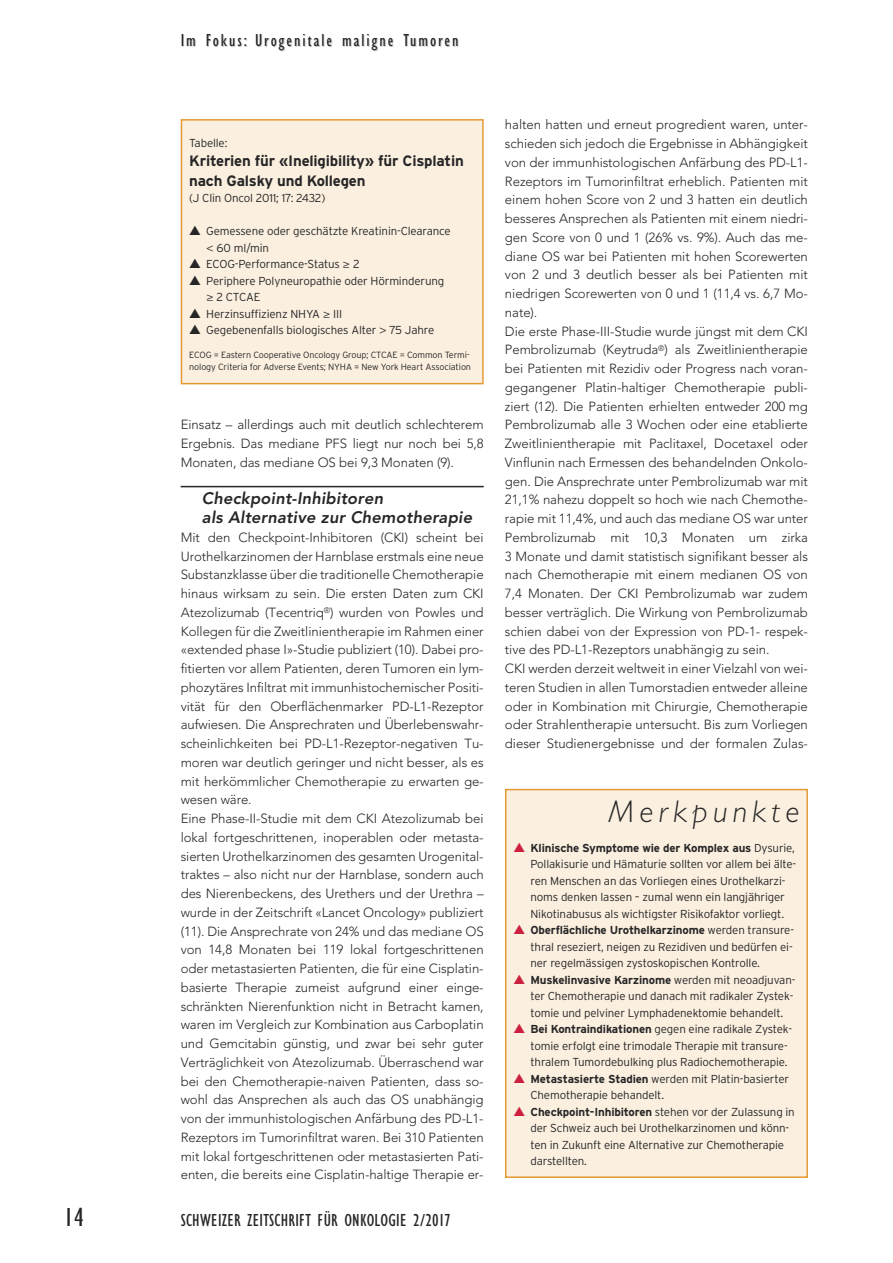
<style>
.page{position:relative;width:893px;height:1263px;background:#fff}
.page>*{position:absolute;margin:0;border:0;box-sizing:border-box;transform-origin:0 0}
.t1{font:italic 300 31.5px "Gill Sans";letter-spacing:.165em;color:#272627}
.t2{font:condensed 27px "Gill Sans";color:#272627}
.t3{font:condensed 18px "Gill Sans";letter-spacing:.015em;color:#272627}
.t4{font:condensed 18px "Gill Sans";letter-spacing:.11em;color:#272627}
.t5{font:italic 800 16.5px/18.8px "Avenir";letter-spacing:.01em;color:#272627}
.t6{font:700 15px/19.5px "Interstate";letter-spacing:-.015em;color:#272627}
.t7{font:300 13.2px/18.8px "Avenir";letter-spacing:-.005em;color:#272627}
.t8{font:300 11.55px/16.5px "Interstate";letter-spacing:-.015em;color:#272627}
.t9{font:300 9px/12px "Interstate";letter-spacing:-.015em;color:#272627}
.s1{font-family:"Avenir";font-weight:400}
.s2{color:#cc203f}
.s3{font-weight:700}
</style>
<div class="page">
<hr style="left:181px;top:486px;width:303px;height:1px;background:#272627">
<div style="left:506px;top:790px;width:300px;height:386px;background:#fbf0e0"></div>
<div style="left:505px;top:789px;width:303px;height:389px;border:2px solid #e39a33"></div>
<div style="left:182px;top:121px;width:300px;height:262px;background:#fbf0e0"></div>
<div style="left:181px;top:119px;width:303px;height:265px;border:2px solid #e39a33"></div>
<h3 class="t4" style="left:181px;top:33px;width:279px">Im Fokus: Urogenitale maligne Tumoren</h3>
<p class="t8" style="left:189px;top:134px;width:40px">Tabelle:</p>
<p class="t6" style="left:189px;top:151px;width:276px">Kriterien für «Ineligibility» für Cisplatin nach Galsky und Kollegen</p>
<p class="t8" style="left:189px;top:190px;width:138px">(J Clin Oncol 2011; 17: 2432)</p>
<p class="t8" style="left:206px;top:223px;width:246px;text-indent:-17px">▲ Gemessene oder geschätzte Kreatinin-Clearance <span class="s1">&lt;</span> 60 ml/min</p>
<p class="t8" style="left:189px;top:256px;width:172px">▲ ECOG-Performance-Status <span class="s1">≥</span> 2</p>
<p class="t8" style="left:206px;top:272px;width:240px;text-indent:-17px">▲ Periphere Polyneuropathie oder Hörminderung <span class="s1">≥</span> 2 CTCAE</p>
<p class="t8" style="left:189px;top:305px;width:155px">▲ Herzinsuffizienz NHYA <span class="s1">≥</span> III</p>
<p class="t8" style="left:189px;top:322px;width:247px">▲ Gegebenenfalls biologisches Alter <span class="s1">&gt;</span> 75 Jahre</p>
<p class="t9" style="left:189px;top:349px;width:283px">ECOG = Eastern Cooperative Oncology Group; CTCAE = Common Termi&shy;nology Criteria for Adverse Events; NYHA = New York Heart Association</p>
<p class="t7" style="left:181px;top:415px;width:304px;text-align:justify">Einsatz – allerdings auch mit deutlich schlechterem Ergebnis. Das mediane PFS liegt nur noch bei 5,8<br>Monaten, das mediane OS bei 9,3 Monaten (9).</p>
<p class="t5" style="left:202px;top:489px;width:272px">Checkpoint-Inhibitoren<br>als Alternative zur Chemotherapie</p>
<p class="t7" style="left:181px;top:528px;width:304px">Mit den Checkpoint-Inhibitoren (CKI) scheint bei Urothelkarzinomen der Harnblase erstmals eine neue Substanzklasse über die traditionelle Chemotherapie hinaus wirksam zu sein. Die ersten Daten zum CKI Atezolizumab (Tecentriq<sup>®</sup>) wurden von Powles und Kollegen für die Zweitlinientherapie im Rahmen einer «extended phase I»-Studie publiziert (10). Dabei pro&shy;fitierten vor allem Patienten, deren Tumoren ein lym&shy;phozytäres Infiltrat mit immunhistochemischer Positi&shy;vität für den Oberflächenmarker PD-L1-Rezeptor aufwiesen. Die Ansprechraten und Überlebenswahr&shy;scheinlichkeiten bei PD-L1-Rezeptor-negativen Tu&shy;moren war deutlich geringer und nicht besser, als es mit herkömmlicher Chemotherapie zu erwarten ge&shy;wesen wäre.<br>Eine Phase-II-Studie mit dem CKI Atezolizumab bei lokal fortgeschrittenen, inoperablen oder metasta&shy;sierten Urothelkarzinomen des gesamten Urogenital&shy;traktes – also nicht nur der Harnblase, sondern auch des Nierenbeckens, des Urethers und der Urethra – wurde in der Zeitschrift «Lancet Oncology» publiziert (11). Die Ansprechrate von 24% und das mediane OS von 14,8 Monaten bei 119 lokal fortgeschrittenen oder metastasierten Patienten, die für eine Cisplatin&shy;basierte Therapie zumeist aufgrund einer einge&shy;schränkten Nierenfunktion nicht in Betracht kamen, waren im Vergleich zur Kombination aus Carboplatin und Gemcitabin günstig, und zwar bei sehr guter Verträglichkeit von Atezolizumab. Überraschend war bei den Chemotherapie-naiven Patienten, dass so&shy;wohl das Ansprechen als auch das OS unabhängig von der immunhistologischen Anfärbung des PD-L1- Rezeptors im Tumorinfiltrat waren. Bei 310 Patienten mit lokal fortgeschrittenen oder metastasierten Pati&shy;enten, die bereits eine Cisplatin-haltige Therapie er-</p>
<h2 class="t2" style="left:64px;top:1207px;width:22px">14</h2>
<h3 class="t3" style="left:181px;top:1213px;width:271px">SCHWEIZER ZEITSCHRIFT FÜR ONKOLOGIE 2/2017</h3>
<p class="t7" style="left:505px;top:115px;width:304px">halten hatten und erneut progredient waren, unter&shy;schieden sich jedoch die Ergebnisse in Abhängigkeit von der immunhistologischen Anfärbung des PD-L1- Rezeptors im Tumorinfiltrat erheblich. Patienten mit einem hohen Score von 2 und 3 hatten ein deutlich besseres Ansprechen als Patienten mit einem niedri&shy;gen Score von 0 und 1 (26% vs. 9%). Auch das me&shy;diane OS war bei Patienten mit hohen Scorewerten von 2 und 3 deutlich besser als bei Patienten mit niedrigen Scorewerten von 0 und 1 (11,4 vs. 6,7 Mo&shy;nate).<br>Die erste Phase-III-Studie wurde jüngst mit dem CKI Pembrolizumab (Keytruda<sup>®</sup>) als Zweitlinientherapie bei Patienten mit Rezidiv oder Progress nach voran&shy;gegangener Platin-haltiger Chemotherapie publi&shy;ziert (12). Die Patienten erhielten entweder 200 mg Pembrolizumab alle 3 Wochen oder eine etablierte Zweitlinientherapie mit Paclitaxel, Docetaxel oder Vinflunin nach Ermessen des behandelnden Onkolo&shy;gen. Die Ansprechrate unter Pembrolizumab war mit 21,1% nahezu doppelt so hoch wie nach Chemothe&shy;rapie mit 11,4%, und auch das mediane OS war unter Pembrolizumab mit 10,3 Monaten um zirka 3 Monate und damit statistisch signifikant besser als nach Chemotherapie mit einem medianen OS von 7,4 Monaten. Der CKI Pembrolizumab war zudem besser verträglich. Die Wirkung von Pembrolizumab schien dabei von der Expression von PD-1- respek&shy;tive des PD-L1-Rezeptors unabhängig zu sein.<br>CKI werden derzeit weltweit in einer Vielzahl von wei&shy;teren Studien in allen Tumorstadien entweder alleine oder in Kombination mit Chirurgie, Chemotherapie oder Strahlentherapie untersucht. Bis zum Vorliegen dieser Studienergebnisse und der formalen Zulas-</p>
<h1 class="t1" style="left:609px;top:800px;width:192px">Merkpunkte</h1>
<p class="t8" style="left:530px;top:839px;width:267px;text-indent:-17px"><span class="s2">▲</span> <span class="s3">Klinische Symptome wie der Komplex aus</span> Dysurie, Pollakisurie und Hämaturie sollten vor allem bei älte&shy;ren Menschen an das Vorliegen eines Urothelkarzi&shy;noms denken lassen – zumal wenn ein langjähriger Nikotinabusus als wichtigster Risikofaktor vorliegt.</p>
<p class="t8" style="left:530px;top:922px;width:265px;text-align:justify;text-indent:-17px"><span class="s2">▲</span> <span class="s3">Oberflächliche Urothelkarzinome</span> werden transure&shy;thral reseziert, neigen zu Rezidiven und bedürfen ei&shy;ner regelmässigen zystoskopischen Kontrolle.</p>
<p class="t8" style="left:530px;top:971px;width:266px;text-indent:-17px"><span class="s2">▲</span> <span class="s3">Muskelinvasive Karzinome</span> werden mit neoadjuvan&shy;ter Chemotherapie und danach mit radikaler Zystek&shy;tomie und pelviner Lymphadenektomie behandelt.</p>
<p class="t8" style="left:530px;top:1021px;width:263px;text-indent:-17px"><span class="s2">▲</span> <span class="s3">Bei Kontraindikationen</span> gegen eine radikale Zystek&shy;tomie erfolgt eine trimodale Therapie mit transure&shy;thralem Tumordebulking plus Radiochemotherapie.</p>
<p class="t8" style="left:530px;top:1070px;width:260px;text-indent:-17px"><span class="s2">▲</span> <span class="s3">Metastasierte Stadien</span> werden mit Platin-basierter<br>Chemotherapie behandelt.</p>
<p class="t8" style="left:530px;top:1103px;width:266px;text-indent:-17px"><span class="s2">▲</span> <span class="s3">Checkpoint-Inhibitoren</span> stehen vor der Zulassung in der Schweiz auch bei Urothelkarzinomen und könn&shy;ten in Zukunft eine Alternative zur Chemotherapie darstellten.</p>
</div>
